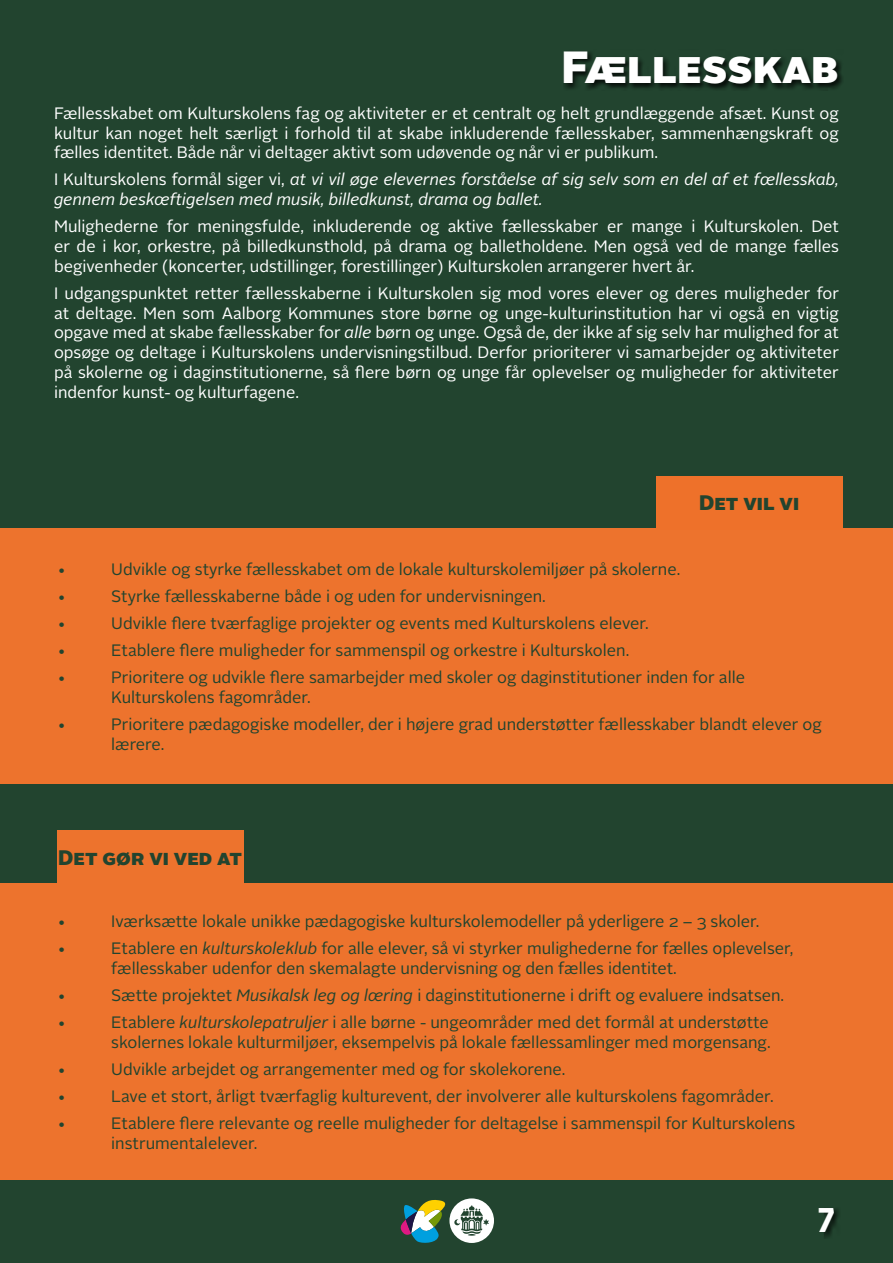
<style>
.page{position:relative;width:893px;height:1263px;background:#22442f}
.page>*{position:absolute;margin:0;border:0;box-sizing:border-box;transform-origin:0 0}
.t1{font:900 45px "Alright Sans";color:#fff}
.t2{font:700 36px "Seravek Basic";color:#fff}
.t3{font:900 21px "Alright Sans";color:#22442f}
.t4{font:16.5px/19.8px "Alright Sans";color:#22442f}
.t5{font:16.5px/19.8px "Alright Sans";color:#fff;text-align:justify}
.t6{font:italic 16.5px/19.8px "Alright Sans";color:#fff}
.s1{font-style:normal}
.s2{font-style:italic}
</style>
<div class="page">
<div style="left:563px;top:49px;width:280px;height:42px;background:#000;opacity:.75"></div>
<div style="left:0;top:883px;width:893px;height:297px;background:#ed732d"></div>
<div style="left:57px;top:830px;width:186px;height:54px;background:#ed732d"></div>
<div style="left:0;top:529px;width:893px;height:255px;background:#ed732d"></div>
<div style="left:656px;top:476px;width:186px;height:54px;background:#ee712a"></div>
<svg style="left:400px;top:1198px;width:94px;height:45px"></svg>
<div style="left:818px;top:1207px;width:22px;height:31px;background:#000;opacity:.75"></div>
<h1 class="t1" style="left:561px;top:35px;width:279px">Fællesskab</h1>
<p class="t5" style="left:54px;top:103px;width:786px">Fællesskabet om Kulturskolens fag og aktiviteter er et centralt og helt grundlæggende afsæt. Kunst og kultur kan noget helt særligt i forhold til at skabe inkluderende fællesskaber, sammenhængskraft og fælles identitet. Både når vi deltager aktivt som udøvende og når vi er publikum.</p>
<p class="t6" style="left:54px;top:170px;width:786px"><span class="s1">I Kulturskolens formål siger vi,</span> at vi vil øge elevernes forståelse af sig selv som en del af et fællesskab, gennem beskæftigelsen med musik, billedkunst, drama og ballet.</p>
<p class="t5" style="left:54px;top:217px;width:787px">Mulighederne for meningsfulde, inkluderende og aktive fællesskaber er mange i Kulturskolen. Det er de i kor, orkestre, på billedkunsthold, på drama og balletholdene. Men også ved de mange fælles begivenheder (koncerter, udstillinger, forestillinger) Kulturskolen arrangerer hvert år.</p>
<p class="t5" style="left:54px;top:283px;width:787px">I udgangspunktet retter fællesskaberne i Kulturskolen sig mod vores elever og deres muligheder for at deltage. Men som Aalborg Kommunes store børne og unge-kulturinstitution har vi også en vigtig opgave med at skabe fællesskaber for <span class="s2">alle</span> børn og unge. Også de, der ikke af sig selv har mulighed for at opsøge og deltage i Kulturskolens undervisningstilbud. Derfor prioriterer vi samarbejder og aktiviteter på skolerne og i daginstitutionerne, så flere børn og unge får oplevelser og muligheder for aktiviteter indenfor kunst- og kulturfagene.</p>
<p class="t3" style="left:699px;top:487px;width:101px">Det vil vi</p>
<p class="t4" style="left:57px;top:560px;width:11px">•</p>
<p class="t4" style="left:111px;top:560px;width:571px">Udvikle og styrke fællesskabet om de lokale kulturskolemiljøer på skolerne.</p>
<p class="t4" style="left:57px;top:587px;width:11px">•</p>
<p class="t4" style="left:111px;top:587px;width:436px">Styrke fællesskaberne både i og uden for undervisningen.</p>
<p class="t4" style="left:57px;top:614px;width:11px">•</p>
<p class="t4" style="left:111px;top:614px;width:539px">Udvikle flere tværfaglige projekter og events med Kulturskolens elever.</p>
<p class="t4" style="left:57px;top:641px;width:11px">•</p>
<p class="t4" style="left:111px;top:641px;width:520px">Etablere flere muligheder for sammenspil og orkestre i Kulturskolen.</p>
<p class="t4" style="left:57px;top:668px;width:11px">•</p>
<p class="t4" style="left:111px;top:668px;width:635px">Prioritere og udvikle flere samarbejder med skoler og daginstitutioner inden for alle<br>Kulturskolens fagområder.</p>
<p class="t4" style="left:57px;top:715px;width:11px">•</p>
<p class="t4" style="left:111px;top:715px;width:712px">Prioritere pædagogiske modeller, der i højere grad understøtter fællesskaber blandt elever og lærere.</p>
<p class="t3" style="left:58px;top:843px;width:185px">Det gør vi ved at</p>
<p class="t4" style="left:57px;top:912px;width:11px">•</p>
<p class="t4" style="left:111px;top:912px;width:650px">Iværksætte lokale unikke pædagogiske kulturskolemodeller på yderligere 2 – 3 skoler.</p>
<p class="t4" style="left:57px;top:939px;width:11px">•</p>
<p class="t4" style="left:111px;top:939px;width:684px">Etablere en <span class="s2">kulturskoleklub</span> for alle elever, så vi styrker mulighederne for fælles oplevelser, fællesskaber udenfor den skemalagte undervisning og den fælles identitet.</p>
<p class="t4" style="left:57px;top:985px;width:11px">•</p>
<p class="t4" style="left:111px;top:985px;width:674px">Sætte projektet <span class="s2">Musikalsk leg og læring</span> i daginstitutionerne i drift og evaluere indsatsen.</p>
<p class="t4" style="left:57px;top:1012px;width:11px">•</p>
<p class="t4" style="left:111px;top:1012px;width:661px">Etablere <span class="s2">kulturskolepatruljer</span> i alle børne - ungeområder med det formål at understøtte skolernes lokale kulturmiljøer, eksempelvis på lokale fællessamlinger med morgensang.</p>
<p class="t4" style="left:57px;top:1059px;width:11px">•</p>
<p class="t4" style="left:111px;top:1059px;width:456px">Udvikle arbejdet og arrangementer med og for skolekorene.</p>
<p class="t4" style="left:57px;top:1086px;width:11px">•</p>
<p class="t4" style="left:111px;top:1086px;width:664px">Lave et stort, årligt tværfaglig kulturevent, der involverer alle kulturskolens fagområder.</p>
<p class="t4" style="left:57px;top:1113px;width:11px">•</p>
<p class="t4" style="left:111px;top:1113px;width:685px">Etablere flere relevante og reelle muligheder for deltagelse i sammenspil for Kulturskolens instrumentalelever.</p>
<h2 class="t2" style="left:818px;top:1198px;width:19px">7</h2>
</div>
